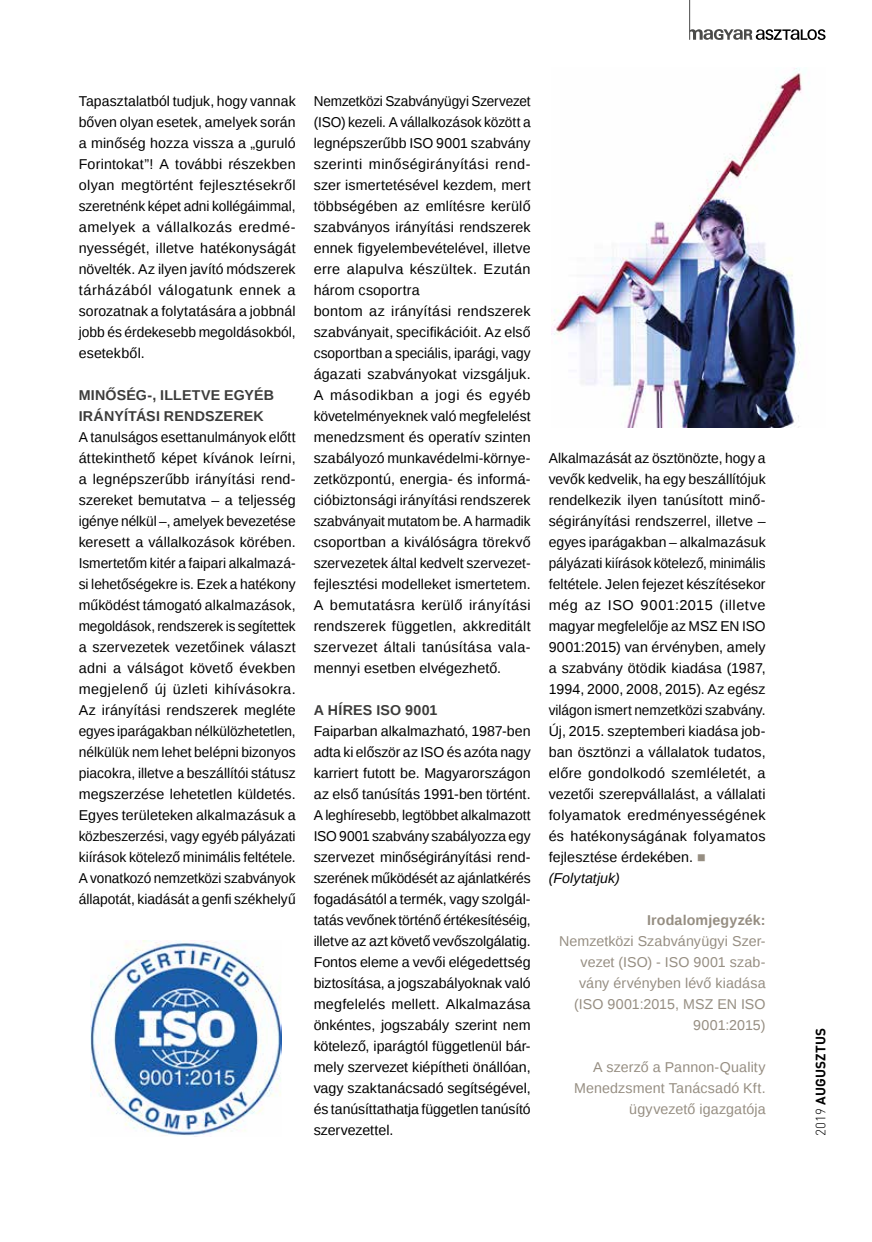
<style>
.page{position:relative;width:872px;height:1242px;background:#fff}
.page>*{position:absolute;margin:0;border:0;box-sizing:border-box;transform-origin:0 0}
.t1{font:14.25px/21px "Liberation Sans";letter-spacing:.005em;color:#000;text-align:justify}
.t2{font:14.25px/21px "Liberation Sans";letter-spacing:.005em;color:#000;scale:.95 1}
.t3{font:14.25px/21px "Liberation Sans";letter-spacing:.005em;color:#968e82;text-align:right}
.t4{font:700 14.25px/21px "Liberation Sans";letter-spacing:.015em;color:#3c3c3b}
.t5{font:700 14.25px "Liberation Sans";letter-spacing:.01em;color:#968e82}
.t6{font:700 13.5px "DIN Pro";letter-spacing:.01em;color:#000}
.s1{color:#968e82}
.s2{font-style:italic}
.s3{font-weight:300}
</style>
<div class="page">
<svg style="left:690px;top:29px;width:135px;height:11px"></svg>
<hr style="left:689px;top:0;width:1px;height:40px;background:#4a4a49">
<img style="left:551px;top:68px;width:251px;height:359px">
<img style="left:90px;top:941px;width:192px;height:195px">
<p class="t1" style="left:79px;top:91px;width:218px">Tapasztalatból tudjuk, hogy vannak bőven olyan esetek, amelyek során a minőség hozza vissza a „guruló Forintokat”! A további részekben olyan megtörtént fejlesztésekről szeretnénk képet adni kollégáimmal, amelyek a vállalkozás eredmé&shy;nyességét, illetve hatékonyságát növelték. Az ilyen javító módszerek tárházából válogatunk ennek a sorozatnak a folytatására a jobbnál jobb és érdekesebb megoldásokból, esetekből.</p>
<p class="t4" style="left:79px;top:384px;width:197px">MINŐSÉG-, ILLETVE EGYÉB<br>IRÁNYÍTÁSI RENDSZEREK</p>
<p class="t1" style="left:79px;top:427px;width:218px">A tanulságos esettanulmányok előtt áttekinthető képet kívánok leírni, a legnépszerűbb irányítási rend&shy;szereket bemutatva – a teljesség igénye nélkül –, amelyek bevezetése keresett a vállalkozások körében.<br>Ismertetőm kitér a faipari alkalmazá&shy;si lehetőségekre is. Ezek a hatékony működést támogató alkalmazások, megoldások, rendszerek is segítettek a szervezetek vezetőinek választ adni a válságot követő években megjelenő új üzleti kihívásokra.<br>Az irányítási rendszerek megléte egyes iparágakban nélkülözhetetlen, nélkülük nem lehet belépni bizonyos piacokra, illetve a beszállítói státusz megszerzése lehetetlen küldetés.<br>Egyes területeken alkalmazásuk a közbeszerzési, vagy egyéb pályázati kiírások kötelező minimális feltétele.<br>A vonatkozó nemzetközi szabványok állapotát, kiadását a genfi székhelyű</p>
<p class="t2" style="left:314px;top:91px;width:230px">Nemzetközi Szabványügyi Szervezet (ISO) kezeli. A vállalkozások között a legnépszerűbb ISO 9001 szabvány szerinti minőségirányítási rend&shy;szer ismertetésével kezdem, mert többségében az említésre kerülő szabványos irányítási rendszerek ennek figyelembevételével, illetve erre alapulva készültek. Ezután három csoportra<br>bontom az irányítási rendszerek szabványait, specifikációit. Az első csoportban a speciális, iparági, vagy ágazati szabványokat vizsgáljuk.<br>A másodikban a jogi és egyéb követelményeknek való megfelelést menedzsment és operatív szinten szabályozó munkavédelmi-környe&shy;zetközpontú, energia- és informá&shy;cióbiztonsági irányítási rendszerek szabványait mutatom be. A harmadik csoportban a kiválóságra törekvő szervezetek által kedvelt szervezet&shy;fejlesztési modelleket ismertetem.<br>A bemutatásra kerü lő irányítási rendszerek független, akkreditált szervezet általi tanúsítása vala&shy;mennyi esetben elvégezhető.</p>
<p class="t4" style="left:314px;top:699px;width:125px">A HÍRES ISO 9001</p>
<p class="t1" style="left:314px;top:721px;width:218px">Faiparban alkalmazható, 1987-ben adta ki először az ISO és azóta nagy karriert futott be. Magyarországon az első tanúsítás 1991-ben történt.<br>A leghíresebb, legtöbbet alkalmazott ISO 9001 szabvány szabályozza egy szervezet minőségirányítási rend&shy;szerének működését az ajánlatkérés fogadásától a termék, vagy szolgál&shy;tatás vevőnek történő értékesítéséig, illetve az azt követő vevőszolgálatig.<br>Fontos eleme a vevői elégedettség biztosítása, a jogszabályoknak való megfelelés mellett. Alkalmazása önkéntes, jogszabály szerint nem kötelező, iparágtól függetlenül bár&shy;mely szervezet kiépítheti önállóan, vagy szaktanácsadó segítségével, és tanúsíttathatja független tanúsító szervezettel.</p>
<p class="t1" style="left:548px;top:448px;width:218px;text-align:left">Alkalmazását az ösztönözte, hogy a vevők kedvelik, ha egy beszállítójuk rendelkezik ilyen tanúsított minő&shy;ségirányítási rendszerrel, illetve – egyes iparágakban – alkalmazásuk pályázati kiírások kötelező, minimális feltétele. Jelen fejezet készítésekor még az ISO 9001:2015 (illetve magyar megfelelője az MSZ EN ISO 9001:2015) van érvényben, amely a szabvány ötödik kiadása (1987, 1994, 2000, 2008, 2015). Az egész világon ismert nemzetközi szabvány.<br>Új, 2015. szeptemberi kiadása job&shy;ban ösztönzi a vállalatok tudatos, előre gondolkodó szemléletét, a vezetői szerepvállalást, a vállalati folyamatok eredményességének és hatékonyságának folyamatos fejlesztése érdekében. <span class="s1">■ </span><span class="s2">(Folytatjuk)</span></p>
<p class="t5" style="left:647px;top:910px;width:120px">Irodalomjegyzék:</p>
<p class="t3" style="left:559px;top:931px;width:208px">Nemzetközi Szabványügyi Szer&shy;vezet (ISO) - ISO 9001 szab&shy;vány érvényben lévő kiadása (ISO 9001:2015, MSZ EN ISO<br>9001:2015)</p>
<p class="t3" style="left:574px;top:1057px;width:193px">A szerző a Pannon-Quality<br>Menedzsment Tanácsadó Kft. ügyvezető igazgatója</p>
<p class="t6" style="left:811px;top:1135px;width:109px;rotate:-90deg"><span class="s3">2019</span> AUGUSZTUS</p>
</div>
